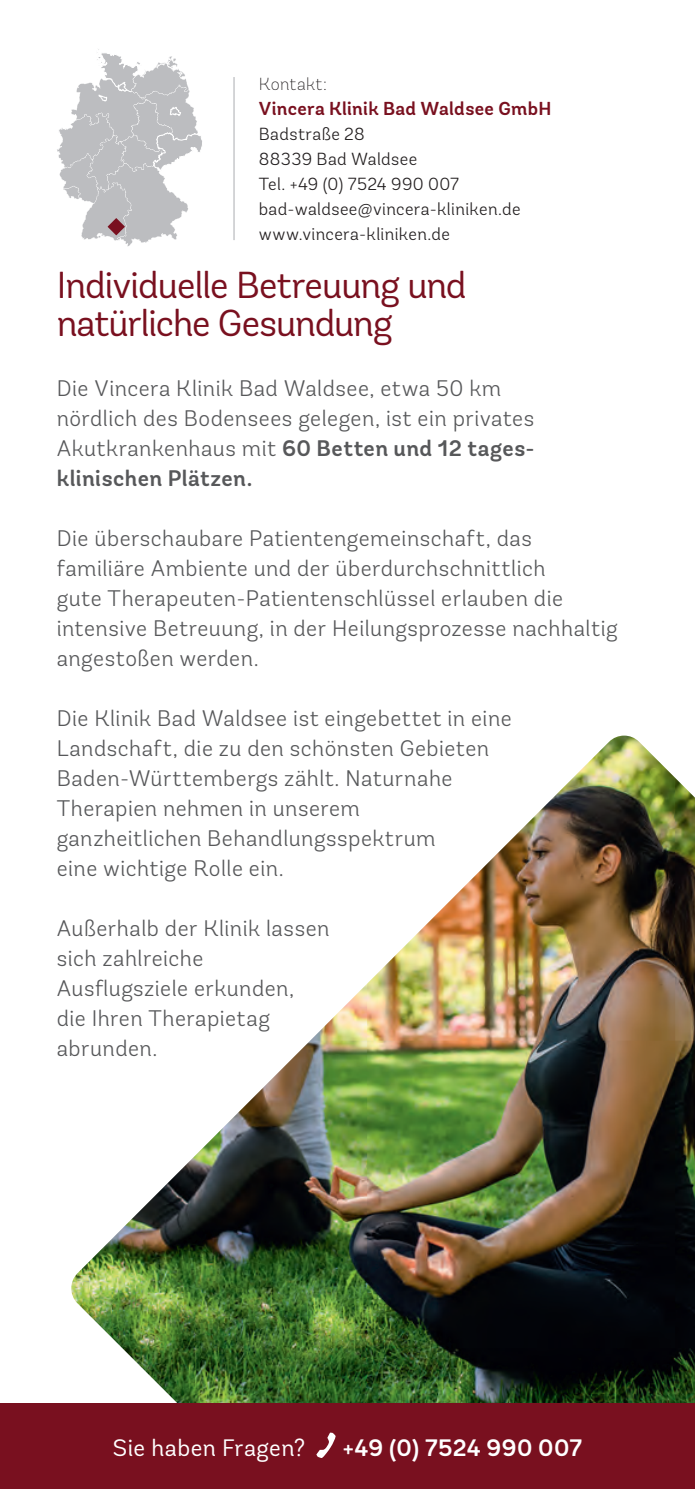
<style>
.page{position:relative;width:695px;height:1489px;background:#fff}
.page>*{position:absolute;margin:0;border:0;box-sizing:border-box;transform-origin:0 0}
.t1{font:37.5px/37.5px "Andes Rounded";letter-spacing:-.025em;color:#79101f}
.t2{font:600 23.75px "Andes Rounded";letter-spacing:.015em;color:#fff}
.t3{font:23.75px "Andes Rounded";letter-spacing:.015em;color:#fff}
.t4{font:300 22.5px/30px "Andes Rounded";letter-spacing:.02em;color:#57585a}
.t5{font:600 18.75px "Andes Rounded";letter-spacing:.015em;color:#79101f}
.t6{font:300 17.5px/25px "Andes Rounded";letter-spacing:.02em;color:#231f20}
.t7{font:200 17.5px "Andes Rounded";letter-spacing:.02em;color:#231f20}
.s1{font-weight:600}
</style>
<div class="page">
<img style="left:71px;top:735px;width:623px;height:668px">
<svg style="left:57px;top:49px;width:145px;height:197px"></svg>
<hr style="left:233px;top:77px;width:1px;height:163px;background:#bcbdc0">
<div style="left:0;top:1403px;width:694px;height:85px;background:#79101f"></div>
<svg style="left:316px;top:1432px;width:19px;height:25px"></svg>
<p class="t7" style="left:259px;top:74px;width:70px">Kontakt:</p>
<p class="t5" style="left:259px;top:97px;width:294px">Vincera Klinik Bad Waldsee GmbH</p>
<p class="t6" style="left:259px;top:121px;width:263px">Badstraße 28<br>88339 Bad Waldsee<br>Tel. +49 (0) 7524 990 007 bad-waldsee@vincera-kliniken.de www.vincera-kliniken.de</p>
<h1 class="t1" style="left:57px;top:266px;width:411px">Individuelle Betreuung und natürliche Gesundung</h1>
<p class="t4" style="left:57px;top:373px;width:479px">Die Vincera Klinik Bad Waldsee, etwa 50 km nördlich des Bodensees gelegen, ist ein privates Akutkrankenhaus mit <span class="s1">60 Betten und 12 tages&shy;klinischen Plätzen.</span></p>
<p class="t4" style="left:57px;top:523px;width:562px">Die überschaubare Patientengemeinschaft, das familiäre Ambiente und der überdurchschnittlich<br>gute Therapeuten-Patientenschlüssel erlauben die intensive Betreuung, in der Heilungsprozesse nachhaltig angestoßen werden.</p>
<p class="t4" style="left:57px;top:703px;width:456px">Die Klinik Bad Waldsee ist eingebettet in eine Landschaft, die zu den schönsten Gebieten Baden-Württembergs zählt. Naturnahe Therapien nehmen in unserem<br>ganzheitlichen Behandlungsspektrum<br>eine wichtige Rolle ein.</p>
<p class="t4" style="left:57px;top:913px;width:274px">Außerhalb der Klinik lassen sich zahlreiche<br>Ausflugsziele erkunden,<br>die Ihren Therapietag abrunden.</p>
<p class="t3" style="left:113px;top:1432px;width:194px">Sie haben Fragen?</p>
<p class="t2" style="left:343px;top:1432px;width:241px">+49 (0) 7524 990 007</p>
</div>
